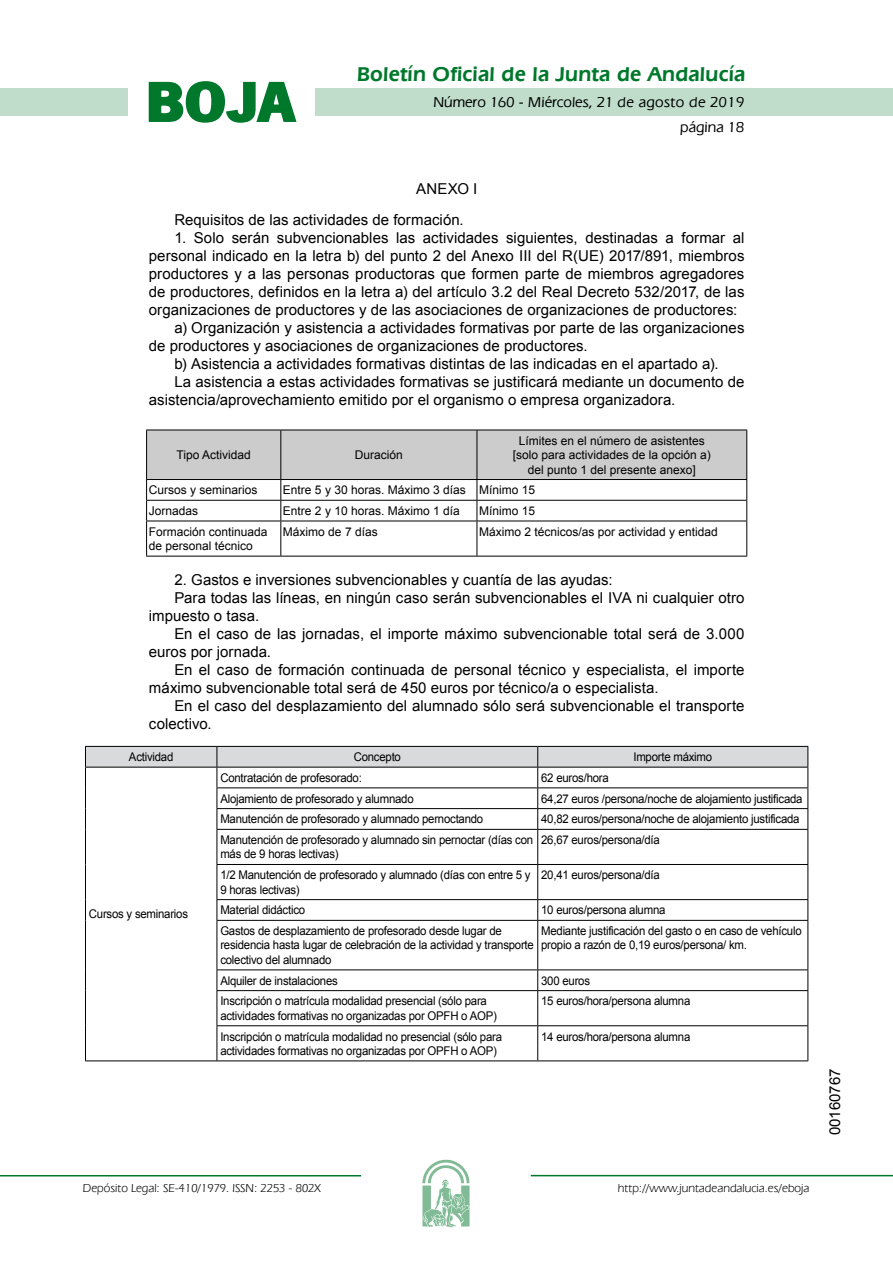
<style>
.page{position:relative;width:893px;height:1263px;background:#fff}
.page>*{position:absolute;margin:0;border:0;box-sizing:border-box;transform-origin:0 0}
.t1{font:700 57.75px "News Got T";color:#00782c;scale:1.14 1}
.t2{font:600 21px "Eras IT Cby BT";letter-spacing:.01em;color:#00782c}
.t3{font:15px "Arial";color:#000}
.t4{font:500 15px/24.5px "Eras IT Cby BT";color:#000;text-align:right}
.t5{font:12px/14.4px "Arial";letter-spacing:-.02em;color:#000;scale:.95 1}
.t6{font:12px/14.4px "Arial";color:#000;text-align:center}
.t7{font:12px "Eras IT Cby BT";color:#000}
</style>
<div class="page">
<div style="left:315px;top:88px;width:577px;height:28px;background:#bfddca"></div>
<div style="left:0;top:88px;width:128px;height:28px;background:#bfddca"></div>
<hr style="left:0;top:1175px;width:361px;height:2px;background:#00782c">
<svg style="left:422px;top:1159px;width:47px;height:68px"></svg>
<hr style="left:531px;top:1175px;width:361px;height:1px;background:#00782c">
<svg style="left:148px;top:81px;width:149px;height:42px"></svg>
<svg style="left:146px;top:430px;width:601px;height:91px"></svg>
<hr style="left:146px;top:521px;width:135px;height:1px;background:#000">
<hr style="left:146px;top:521px;width:1px;height:35px;background:#000">
<hr style="left:281px;top:521px;width:196px;height:1px;background:#000">
<hr style="left:280px;top:521px;width:1px;height:35px;background:#000">
<hr style="left:477px;top:521px;width:270px;height:1px;background:#000">
<hr style="left:476px;top:521px;width:1px;height:35px;background:#000">
<hr style="left:746px;top:521px;width:1px;height:35px;background:#000">
<hr style="left:146px;top:556px;width:135px;height:1px;background:#000">
<hr style="left:281px;top:556px;width:196px;height:1px;background:#000">
<hr style="left:477px;top:556px;width:270px;height:1px;background:#000">
<svg style="left:85px;top:746px;width:723px;height:83px"></svg>
<hr style="left:85px;top:829px;width:1px;height:35px;background:#000">
<hr style="left:216px;top:829px;width:321px;height:1px;background:#000">
<hr style="left:216px;top:830px;width:1px;height:34px;background:#000">
<hr style="left:537px;top:829px;width:271px;height:1px;background:#000">
<hr style="left:537px;top:830px;width:1px;height:34px;background:#000">
<hr style="left:807px;top:830px;width:1px;height:34px;background:#000">
<hr style="left:85px;top:864px;width:1px;height:36px;background:#000">
<hr style="left:216px;top:864px;width:321px;height:1px;background:#000">
<hr style="left:216px;top:865px;width:1px;height:34px;background:#000">
<hr style="left:537px;top:864px;width:271px;height:1px;background:#000">
<hr style="left:537px;top:865px;width:1px;height:34px;background:#000">
<hr style="left:807px;top:865px;width:1px;height:34px;background:#000">
<svg style="left:85px;top:900px;width:1px;height:20px"></svg>
<hr style="left:216px;top:899px;width:321px;height:1px;background:#000">
<svg style="left:216px;top:900px;width:1px;height:20px"></svg>
<hr style="left:537px;top:899px;width:271px;height:1px;background:#000">
<svg style="left:537px;top:900px;width:1px;height:20px"></svg>
<svg style="left:807px;top:900px;width:1px;height:20px"></svg>
<hr style="left:85px;top:920px;width:1px;height:50px;background:#000">
<hr style="left:216px;top:920px;width:321px;height:1px;background:#000">
<hr style="left:216px;top:921px;width:1px;height:49px;background:#000">
<hr style="left:537px;top:920px;width:271px;height:1px;background:#000">
<hr style="left:537px;top:921px;width:1px;height:49px;background:#000">
<hr style="left:807px;top:921px;width:1px;height:49px;background:#000">
<svg style="left:85px;top:970px;width:1px;height:21px"></svg>
<hr style="left:216px;top:970px;width:321px;height:1px;background:#000">
<svg style="left:216px;top:970px;width:1px;height:20px"></svg>
<hr style="left:537px;top:970px;width:271px;height:1px;background:#000">
<svg style="left:537px;top:970px;width:1px;height:20px"></svg>
<svg style="left:807px;top:970px;width:1px;height:20px"></svg>
<hr style="left:85px;top:991px;width:1px;height:35px;background:#000">
<hr style="left:216px;top:990px;width:321px;height:1px;background:#000">
<hr style="left:216px;top:991px;width:1px;height:34px;background:#000">
<hr style="left:537px;top:990px;width:271px;height:1px;background:#000">
<hr style="left:537px;top:991px;width:1px;height:34px;background:#000">
<hr style="left:807px;top:991px;width:1px;height:34px;background:#000">
<hr style="left:85px;top:1026px;width:1px;height:35px;background:#000">
<hr style="left:216px;top:1025px;width:321px;height:1px;background:#000">
<hr style="left:216px;top:1026px;width:1px;height:35px;background:#000">
<hr style="left:537px;top:1025px;width:271px;height:1px;background:#000">
<hr style="left:537px;top:1026px;width:1px;height:35px;background:#000">
<hr style="left:807px;top:1026px;width:1px;height:35px;background:#000">
<hr style="left:85px;top:1061px;width:132px;height:1px;background:#000">
<hr style="left:217px;top:1061px;width:320px;height:1px;background:#000">
<hr style="left:537px;top:1061px;width:271px;height:1px;background:#000">
<h1 class="t1" style="left:145px;top:68px;width:133px">BOJA</h1>
<h2 class="t2" style="left:357px;top:62px;width:390px">Boletín Oficial de la Junta de Andalucía</h2>
<p class="t4" style="left:433px;top:90px;width:312px">Número 160 - Miércoles, 21 de agosto de 2019 página 18</p>
<p class="t3" style="left:416px;top:179px;width:22px">Anexo</p>
<p class="t3" style="left:473px;top:179px;width:6px">I</p>
<p class="t3" style="left:174px;top:210px;width:291px">Requisitos de las actividades de formación.</p>
<p class="t3" style="left:174px;top:228px;width:571px">1. Solo serán subvencionables las actividades siguientes, destinadas a formar al</p>
<p class="t3" style="left:149px;top:246px;width:597px">personal indicado en la letra b) del punto 2 del Anexo III del R(UE) 2017/891, miembros</p>
<p class="t3" style="left:149px;top:264px;width:597px">productores y a las personas productoras que formen parte de miembros agregadores</p>
<p class="t3" style="left:149px;top:282px;width:597px">de productores, definidos en la letra a) del artículo 3.2 del Real Decreto 532/2017, de las</p>
<p class="t3" style="left:149px;top:300px;width:590px">organizaciones de productores y de las asociaciones de organizaciones de productores:</p>
<p class="t3" style="left:174px;top:318px;width:571px">a) Organización y asistencia a actividades formativas por parte de las organizaciones</p>
<p class="t3" style="left:149px;top:336px;width:440px">de productores y asociaciones de organizaciones de productores.</p>
<p class="t3" style="left:174px;top:354px;width:545px">b) Asistencia a actividades formativas distintas de las indicadas en el apartado a).</p>
<p class="t3" style="left:174px;top:372px;width:571px">La asistencia a estas actividades formativas se justificará mediante un documento de</p>
<p class="t3" style="left:149px;top:390px;width:528px">asistencia/aprovechamiento emitido por el organismo o empresa organizadora.</p>
<p class="t6" style="left:176px;top:448px;width:76px">Tipo Actividad</p>
<p class="t6" style="left:355px;top:448px;width:50px">Duración</p>
<p class="t6" style="left:512px;top:433px;width:200px">Límites en el número de asistentes [solo para actividades de la opción a) del punto 1 del presente anexo]</p>
<p class="t6" style="left:149px;top:483px;width:110px">Cursos y seminarios</p>
<p class="t6" style="left:283px;top:483px;width:254px">Entre 5 y 30 horas. Máximo 3 días Mínimo 15</p>
<p class="t6" style="left:149px;top:504px;width:51px">Jornadas</p>
<p class="t6" style="left:283px;top:504px;width:178px">Entre 2 y 10 horas. Máximo 1 día</p>
<p class="t6" style="left:479px;top:504px;width:58px">Mínimo 15</p>
<p class="t6" style="left:149px;top:524px;width:120px;text-align:left">Formación continuada de personal técnico</p>
<p class="t6" style="left:283px;top:524px;width:96px">Máximo de 7 días</p>
<p class="t6" style="left:479px;top:524px;width:240px">Máximo 2 técnicos/as por actividad y entidad</p>
<p class="t3" style="left:174px;top:570px;width:439px">2. Gastos e inversiones subvencionables y cuantía de las ayudas:</p>
<p class="t3" style="left:174px;top:588px;width:571px">Para todas las líneas, en ningún caso serán subvencionables el IVA ni cualquier otro</p>
<p class="t3" style="left:149px;top:606px;width:112px">impuesto o tasa.</p>
<p class="t3" style="left:174px;top:624px;width:571px">En el caso de las jornadas, el importe máximo subvencionable total será de 3.000</p>
<p class="t3" style="left:149px;top:642px;width:124px">euros por jornada.</p>
<p class="t3" style="left:174px;top:660px;width:571px">En el caso de formación continuada de personal técnico y especialista, el importe</p>
<p class="t3" style="left:149px;top:678px;width:511px">máximo subvencionable total será de 450 euros por técnico/a o especialista.</p>
<p class="t3" style="left:174px;top:696px;width:571px">En el caso del desplazamiento del alumnado sólo será subvencionable el transporte</p>
<p class="t3" style="left:149px;top:714px;width:64px">colectivo.</p>
<p class="t5" style="left:129px;top:750px;width:48px">Actividad</p>
<p class="t5" style="left:354px;top:750px;width:51px">Concepto</p>
<p class="t5" style="left:633px;top:750px;width:84px">Importe máximo</p>
<p class="t5" style="left:89px;top:907px;width:106px">Cursos y seminarios</p>
<p class="t5" style="left:220px;top:771px;width:150px">Contratación de profesorado:</p>
<p class="t5" style="left:541px;top:771px;width:73px">62 euros/hora</p>
<p class="t5" style="left:220px;top:791px;width:205px">Alojamiento de profesorado y alumnado</p>
<p class="t5" style="left:541px;top:791px;width:277px">64,27 euros /persona/noche de alojamiento justificada</p>
<p class="t5" style="left:220px;top:812px;width:278px">Manutención de profesorado y alumnado pernoctando</p>
<p class="t5" style="left:541px;top:812px;width:273px">40,82 euros/persona/noche de alojamiento justificada</p>
<p class="t5" style="left:220px;top:833px;width:331px">Manutención de profesorado y alumnado sin pernoctar (días con más de 9 horas lectivas)</p>
<p class="t5" style="left:541px;top:833px;width:126px">26,67 euros/persona/día</p>
<p class="t5" style="left:220px;top:868px;width:328px">1/2 Manutención de profesorado y alumnado (días con entre 5 y<br>9 horas lectivas)</p>
<p class="t5" style="left:541px;top:868px;width:126px">20,41 euros/persona/día</p>
<p class="t5" style="left:220px;top:903px;width:91px">Material didáctico</p>
<p class="t5" style="left:541px;top:903px;width:132px">10 euros/persona alumna</p>
<p class="t5" style="left:220px;top:924px;width:331px">Gastos de desplazamiento de profesorado desde lugar de residencia hasta lugar de celebración de la actividad y transporte colectivo del alumnado</p>
<p class="t5" style="left:541px;top:924px;width:276px">Mediante justificación del gasto o en caso de vehículo propio a razón de 0,19 euros/persona/ km.</p>
<p class="t5" style="left:220px;top:973px;width:125px">Alquiler de instalaciones</p>
<p class="t5" style="left:541px;top:973px;width:53px">300 euros</p>
<p class="t5" style="left:220px;top:994px;width:292px">Inscripción o matrícula modalidad presencial (sólo para actividades formativas no organizadas por OPFH o AOP)</p>
<p class="t5" style="left:541px;top:994px;width:158px">15 euros/hora/persona alumna</p>
<p class="t5" style="left:220px;top:1029px;width:298px">Inscripción o matrícula modalidad no presencial (sólo para actividades formativas no organizadas por OPFH o AOP)</p>
<p class="t5" style="left:541px;top:1029px;width:158px">14 euros/hora/persona alumna</p>
<p class="t7" style="left:83px;top:1181px;width:239px">Depósito Legal: SE-410/1979. ISSN: 2253 - 802X</p>
<p class="t7" style="left:618px;top:1181px;width:193px">http://www.juntadeandalucia.es/eboja</p>
<p class="t3" style="left:825px;top:1135px;width:68px;rotate:-90deg">00160767</p>
</div>
